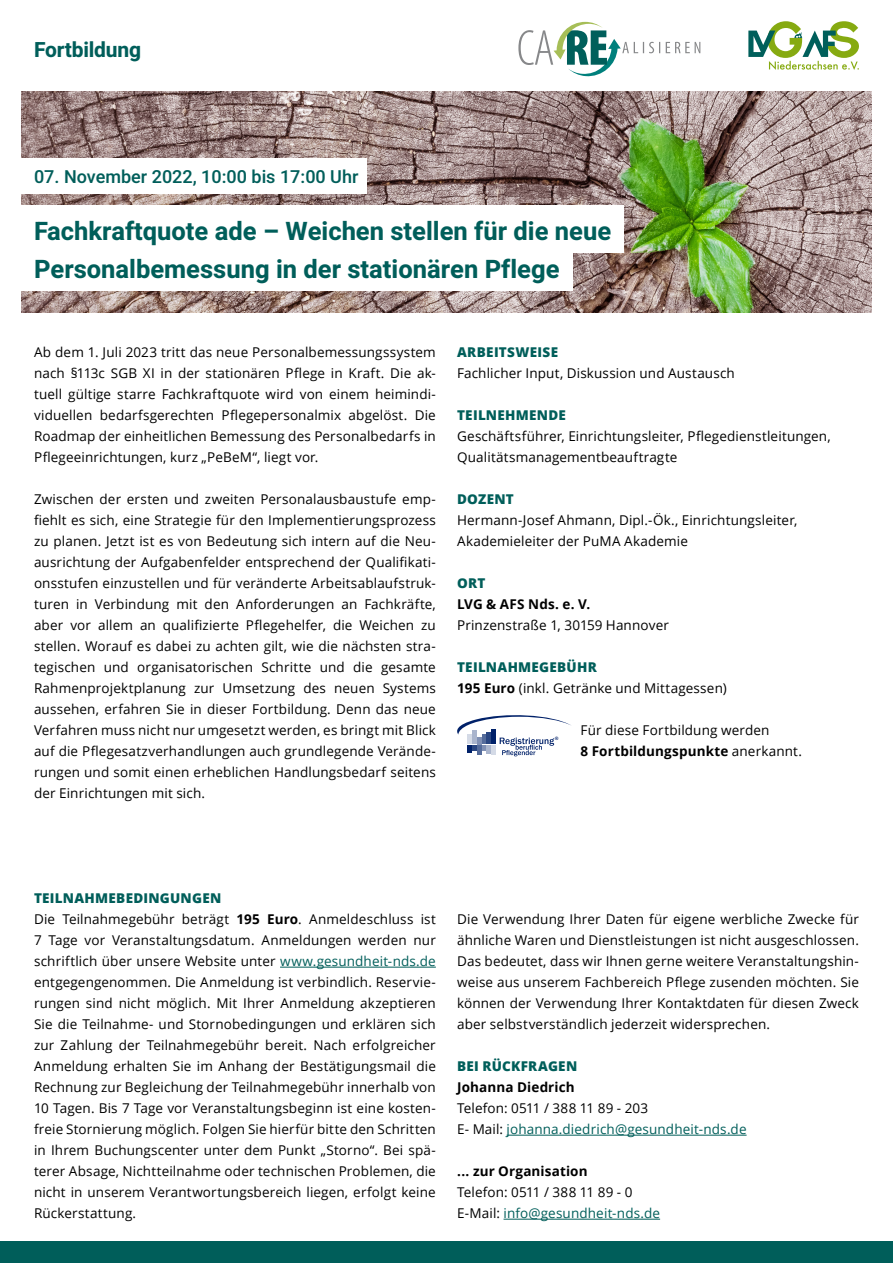
<style>
.page{position:relative;width:893px;height:1263px;background:#fff}
.page>*{position:absolute;margin:0;border:0;box-sizing:border-box;transform-origin:0 0}
.t1{font:700 25.5px "Heebo";color:#005e5a}
.t2{font:700 21px "Heebo";letter-spacing:-.01em;color:#005e5a}
.t3{font:500 18px "Heebo";color:#005e5a}
.t4{font:13.5px/21px "Open Sans";letter-spacing:.01em;color:#000}
.t5{font:13.5px/21px "Open Sans";letter-spacing:.01em;color:#005e5a}
.t6{font:700 13.5px "Open Sans";letter-spacing:.01em;color:#000}
.t7{font:800 13.5px "Open Sans";letter-spacing:.02em;color:#005e5a}
.t8{font:500 4.95px "Franklin Gothic";color:#002169}
.s1{font-weight:800;color:#005e5a}
.s2{font-weight:700}
.s3{color:#005e5a}
.s4{color:#000}
</style>
<div class="page">
<img style="left:21px;top:91px;width:851px;height:221px">
<svg style="left:748px;top:21px;width:111px;height:49px"></svg>
<div style="left:0;top:1242px;width:893px;height:21px;background:#005e5a"></div>
<svg style="left:518px;top:22px;width:182px;height:55px"></svg>
<div style="left:0;top:247px;width:572px;height:44px;background:#fff"></div>
<div style="left:0;top:205px;width:624px;height:48px;background:#fff"></div>
<div style="left:0;top:158px;width:367px;height:36px;background:#fff"></div>
<hr style="left:280px;top:967px;width:156px;height:1px;background:#005e5a">
<hr style="left:507px;top:1135px;width:240px;height:1px;background:#005e5a">
<hr style="left:503px;top:1219px;width:157px;height:1px;background:#005e5a">
<svg style="left:457px;top:715px;width:114px;height:41px"></svg>
<h2 class="t2" style="left:34px;top:35px;width:109px">Fortbildung</h2>
<h3 class="t3" style="left:34px;top:165px;width:326px">07. November 2022, 10:00 bis 17:00 Uhr</h3>
<h1 class="t1" style="left:34px;top:213px;width:579px">Fachkraftquote ade – Weichen stellen für die neue</h1>
<h1 class="t1" style="left:34px;top:251px;width:527px">Personalbemessung in der stationären Pflege</h1>
<p class="t4" style="left:34px;top:341px;width:403px;text-align:justify">Ab dem 1. Juli 2023 tritt das neue Personalbemessungssystem nach §113c SGB XI in der stationären Pflege in Kraft. Die ak&shy;tuell gültige starre Fachkraftquote wird von einem heimindi&shy;viduellen bedarfsgerechten Pflegepersonalmix abgelöst. Die Roadmap der einheitlichen Bemessung des Personalbedarfs in Pflegeeinrichtungen, kurz „PeBeM“, liegt vor.</p>
<p class="t4" style="left:34px;top:488px;width:403px;text-align:justify">Zwischen der ersten und zweiten Personalausbaustufe emp&shy;fiehlt es sich, eine Strategie für den Implementierungsprozess zu planen. Jetzt ist es von Bedeutung sich intern auf die Neu&shy;ausrichtung der Aufgabenfelder entsprechend der Qualifikati&shy;onsstufen einzustellen und für veränderte Arbeitsablaufstruk&shy;turen in Verbindung mit den Anforderungen an Fachkräfte, aber vor allem an qualifizierte Pflegehelfer, die Weichen zu stellen. Worauf es dabei zu achten gilt, wie die nächsten stra&shy;tegischen und organisatorischen Schritte und die gesamte Rahmenprojektplanung zur Umsetzung des neuen Systems aussehen, erfahren Sie in dieser Fortbildung. Denn das neue Verfahren muss nicht nur umgesetzt werden, es bringt mit Blick auf die Pflegesatzverhandlungen auch grundlegende Verände&shy;rungen und somit einen erheblichen Handlungsbedarf seitens der Einrichtungen mit sich.</p>
<p class="t7" style="left:457px;top:342px;width:103px">ARBEITSWEISE</p>
<p class="t4" style="left:457px;top:362px;width:279px">Fachlicher Input, Diskussion und Austausch</p>
<p class="t7" style="left:457px;top:405px;width:110px">TEILNEHMENDE</p>
<p class="t4" style="left:457px;top:425px;width:375px">Geschäftsführer, Einrichtungsleiter, Pflegedienstleitungen,<br>Qualitätsmanagementbeauftragte</p>
<p class="t7" style="left:457px;top:489px;width:58px">DOZENT</p>
<p class="t4" style="left:457px;top:509px;width:342px">Hermann-Josef Ahmann, Dipl.-Ök., Einrichtungsleiter,<br>Akademieleiter der PuMA Akademie</p>
<p class="t7" style="left:457px;top:573px;width:30px">ORT</p>
<p class="t6" style="left:457px;top:595px;width:135px">LVG &amp; AFS Nds. e. V.</p>
<p class="t4" style="left:457px;top:614px;width:213px">Prinzenstraße 1, 30159 Hannover</p>
<p class="t4" style="left:457px;top:656px;width:271px"><span class="s1">TEILNAHMEGEBÜHR<br></span><span class="s2">195 Euro</span> (inkl. Getränke und Mittagessen)</p>
<p class="t8" style="left:555px;top:735px;width:5px">®</p>
<p class="t4" style="left:581px;top:719px;width:223px">Für diese Fortbildung werden<br><span class="s2">8 Fortbildungspunkte</span> anerkannt.</p>
<p class="t4" style="left:34px;top:887px;width:403px"><span class="s1">TEILNAHMEBEDINGUNGEN<br></span>Die Teilnahmegebühr beträgt <span class="s2">195 Euro</span>. Anmeldeschluss ist 7 Tage vor Veranstaltungsdatum. Anmeldungen werden nur schriftlich über unsere Website unter <span class="s3">www.gesundheit-nds.de </span>entgegengenommen. Die Anmeldung ist verbindlich. Reservie&shy;rungen sind nicht möglich. Mit Ihrer Anmeldung akzeptieren Sie die Teilnahme- und Stornobedingungen und erklären sich zur Zahlung der Teilnahmegebühr bereit. Nach erfolgreicher Anmeldung erhalten Sie im Anhang der Bestätigungsmail die Rechnung zur Begleichung der Teilnahmegebühr innerhalb von 10 Tagen. Bis 7 Tage vor Veranstaltungsbeginn ist eine kosten&shy;freie Stornierung möglich. Folgen Sie hierfür bitte den Schritten in Ihrem Buchungscenter unter dem Punkt „Storno“. Bei spä&shy;terer Absage, Nichtteilnahme oder technischen Problemen, die nicht in unserem Verantwortungsbereich liegen, erfolgt keine Rückerstattung.</p>
<p class="t4" style="left:457px;top:908px;width:403px;text-align:justify">Die Verwendung Ihrer Daten für eigene werbliche Zwecke für ähnliche Waren und Dienstleistungen ist nicht ausgeschlossen.<br>Das bedeutet, dass wir Ihnen gerne weitere Veranstaltungshin&shy;weise aus unserem Fachbereich Pflege zusenden möchten. Sie können der Verwendung Ihrer Kontaktdaten für diesen Zweck aber selbstverständlich jederzeit widersprechen.</p>
<p class="t7" style="left:457px;top:1056px;width:122px">BEI RÜCKFRAGEN</p>
<p class="t6" style="left:457px;top:1078px;width:119px">Johanna Diedrich</p>
<p class="t5" style="left:457px;top:1097px;width:291px"><span class="s4">Telefon: 0511 / 388 11 89 - 203<br>E- Mail:</span> johanna.diedrich@gesundheit-nds.de</p>
<p class="t6" style="left:457px;top:1162px;width:132px">... zur Organisation</p>
<p class="t4" style="left:457px;top:1181px;width:204px">Telefon: 0511 / 388 11 89 - 0<br>E-Mail: <span class="s3">info@gesundheit-nds.de</span></p>
</div>
